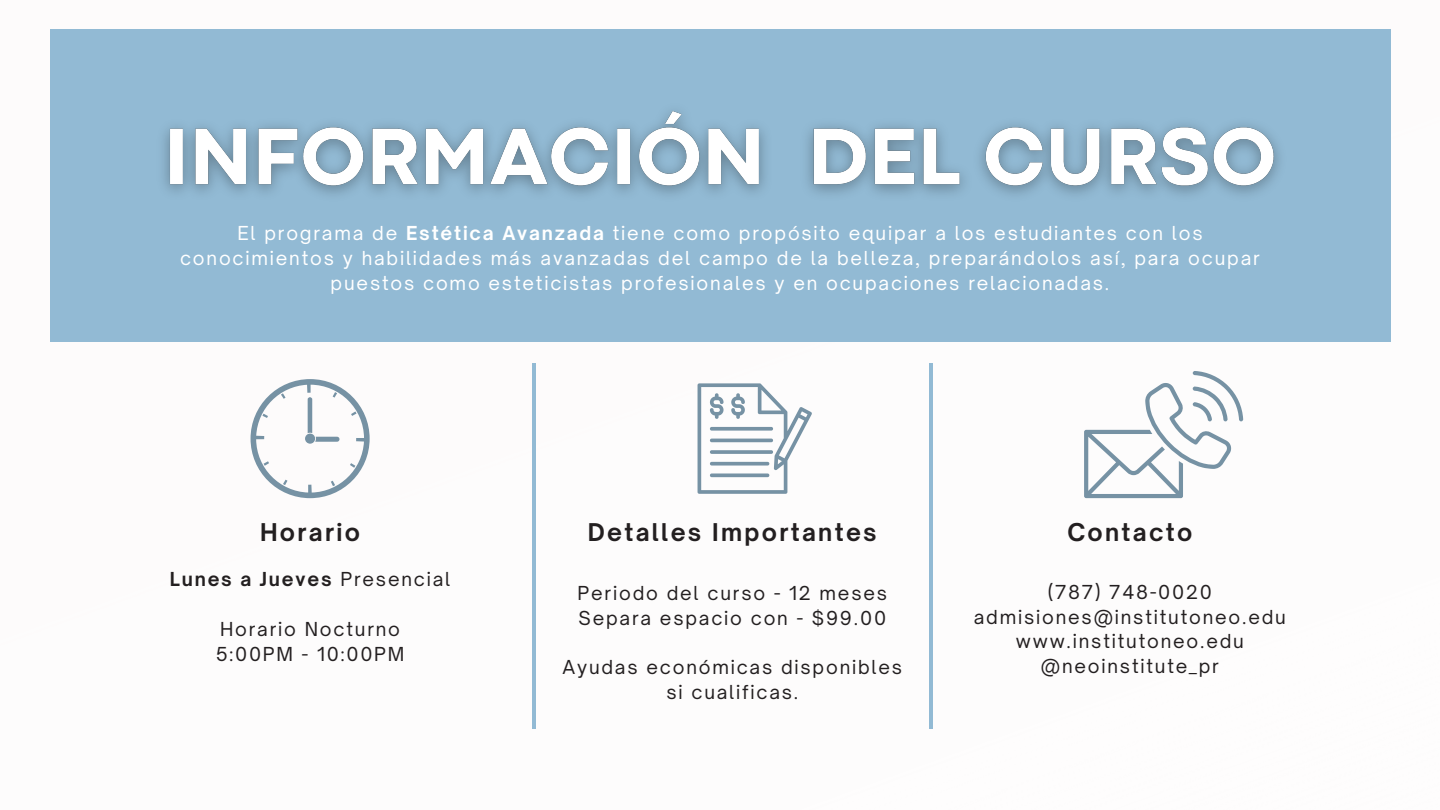
<style>
.page{position:relative;width:1440px;height:810px;background:#fff}
.page>*{position:absolute;margin:0;border:0;box-sizing:border-box;transform-origin:0 0}
.t1{font:700 23.4px "Open Sauce One";letter-spacing:.1em;color:#231f20}
.t2{font:18.4px/24.8px "Open Sauce One";letter-spacing:.1em;color:#fff;text-align:center}
.t3{font:18.4px/24.8px "Open Sauce One";letter-spacing:.1em;color:#231f20;text-align:center}
.t4{font:700 18.4px "Open Sauce One";letter-spacing:.1em;color:#231f20}
.s1{font-weight:700}
.s2{font-weight:400}
</style>
<div class="page">
<div style="left:50px;top:29px;width:1340px;height:313px;background:#92bad4"></div>
<hr style="left:532px;top:364px;width:3px;height:365px;background:#92bad4">
<hr style="left:929px;top:364px;width:4px;height:365px;background:#92bad4">
<svg style="left:251px;top:379px;width:119px;height:119px"></svg>
<svg style="left:698px;top:383px;width:114px;height:111px"></svg>
<svg style="left:1084px;top:371px;width:159px;height:127px"></svg>
<img style="left:164px;top:110px;width:1116px;height:85px">
<p class="t2" style="left:180px;top:221px;width:1081px">El programa de <span class="s1">Estética Avanzada</span> tiene como propósito equipar a los estudiantes con los conocimientos y habilidades más avanzadas del campo de la belleza, preparándolos así, para ocupar puestos como esteticistas profesionales y en ocupaciones relacionadas.</p>
<p class="t1" style="left:260px;top:517px;width:102px">Horario</p>
<p class="t1" style="left:588px;top:517px;width:290px">Detalles Importantes</p>
<p class="t1" style="left:1067px;top:517px;width:127px">Contacto</p>
<p class="t4" style="left:170px;top:568px;width:282px">Lunes a Jueves <span class="s2">Presencial</span></p>
<p class="t3" style="left:220px;top:617px;width:182px">Horario Nocturno</p>
<p class="t3" style="left:216px;top:641px;width:190px">5:00PM - 10:00PM</p>
<p class="t3" style="left:1048px;top:579px;width:166px">(787) 748-0020</p>
<p class="t3" style="left:974px;top:604px;width:314px">admisiones@institutoneo.edu</p>
<p class="t3" style="left:1016px;top:629px;width:230px">www.institutoneo.edu</p>
<p class="t3" style="left:1041px;top:654px;width:179px">@neoinstitute_pr</p>
<p class="t3" style="left:578px;top:581px;width:311px">Periodo del curso - 12 meses</p>
<p class="t3" style="left:579px;top:606px;width:309px">Separa espacio con - $99.00</p>
<p class="t3" style="left:562px;top:655px;width:341px">Ayudas económicas disponibles si cualificas.</p>
</div>
